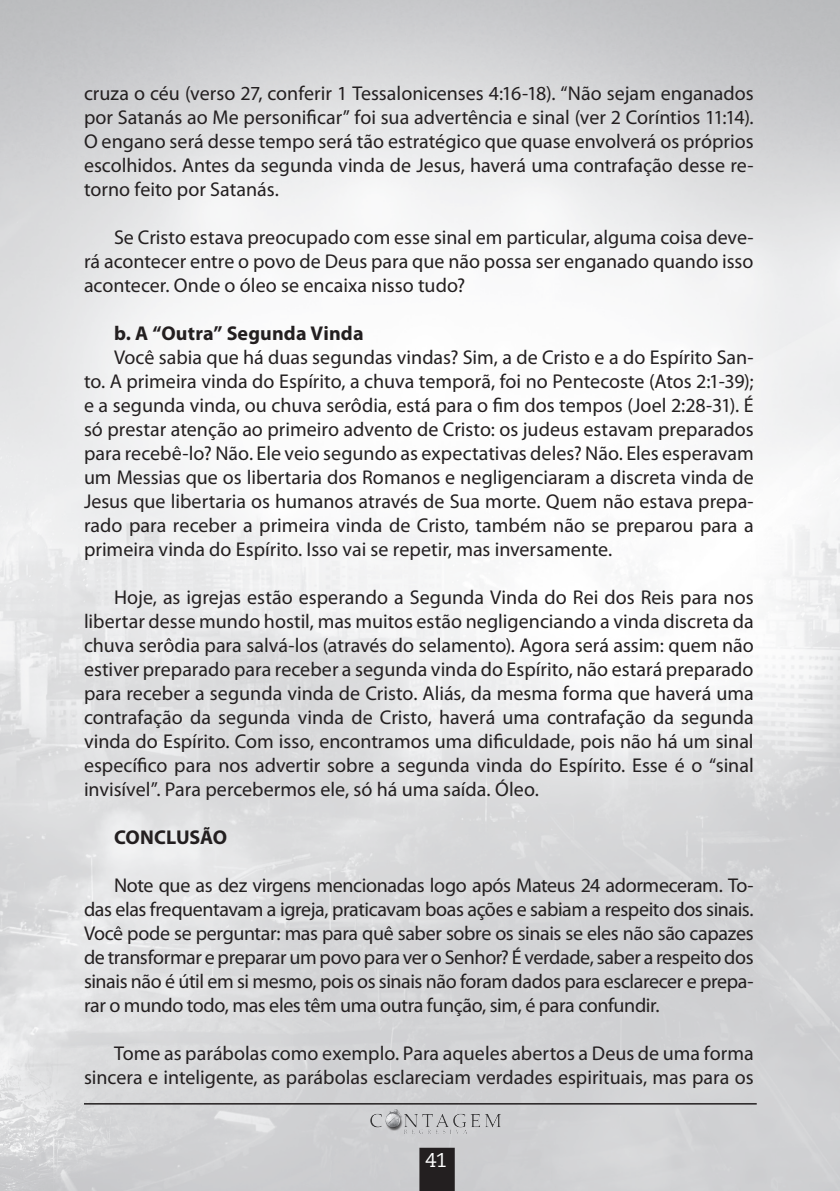
<style>
.page{position:relative;width:840px;height:1191px;background:#fff}
.page>*{position:absolute;margin:0;border:0;box-sizing:border-box;transform-origin:0 0}
.t1{font:20px/24px "Myriad Pro";color:#231f20;text-align:justify}
.t2{font:700 20px "Myriad Pro";letter-spacing:.005em;color:#231f20}
.t3{font:20px "Caecilia LT Std";color:#fff}
</style>
<div class="page">
<img style="left:0;top:0;width:839px;height:1191px">
<div style="left:419px;top:1147px;width:35px;height:44px;background:#231f20"></div>
<hr style="left:84px;top:1103px;width:672px;height:1px;background:#231f20">
<img style="left:360px;top:1106px;width:149px;height:33px">
<p class="t1" style="left:84px;top:81px;width:671px">cruza o céu (verso 27, conferir 1 Tessalonicenses 4:16-18). “Não sejam enganados por Satanás ao Me personificar” foi sua advertência e sinal (ver 2 Coríntios 11:14).<br>O engano será desse tempo será tão estratégico que quase envolverá os próprios escolhidos. Antes da segunda vinda de Jesus, haverá uma contrafação desse re&shy;torno feito por Satanás.</p>
<p class="t1" style="left:84px;top:225px;width:670px;text-indent:30px">Se Cristo estava preocupado com esse sinal em particular, alguma coisa deve&shy;rá acontecer entre o povo de Deus para que não possa ser enganado quando isso acontecer. Onde o óleo se encaixa nisso tudo?</p>
<p class="t2" style="left:114px;top:320px;width:251px">b. A “Outra” Segunda Vinda</p>
<p class="t1" style="left:84px;top:345px;width:671px;text-indent:30px">Você sabia que há duas segundas vindas? Sim, a de Cristo e a do Espírito San&shy;to. A primeira vinda do Espírito, a chuva temporã, foi no Pentecoste (Atos 2:1-39); e a segunda vinda, ou chuva serôdia, está para o fim dos tempos (Joel 2:28-31). É só prestar atenção ao primeiro advento de Cristo: os judeus estavam preparados para recebê-lo? Não. Ele veio segundo as expectativas deles? Não. Eles esperavam um Messias que os libertaria dos Romanos e negligenciaram a discreta vinda de Jesus que libertaria os humanos através de Sua morte. Quem não estava prepa&shy;rado para receber a primeira vinda de Cristo, também não se preparou para a primeira vinda do Espírito. Isso vai se repetir, mas inversamente.</p>
<p class="t1" style="left:84px;top:585px;width:671px;text-indent:30px">Hoje, as igrejas estão esperando a Segunda Vinda do Rei dos Reis para nos libertar desse mundo hostil, mas muitos estão negligenciando a vinda discreta da chuva serôdia para salvá-los (através do selamento). Agora será assim: quem não estiver preparado para receber a segunda vinda do Espírito, não estará preparado para receber a segunda vinda de Cristo. Aliás, da mesma forma que haverá uma contrafação da segunda vinda de Cristo, haverá uma contrafação da segunda vinda do Espírito. Com isso, encontramos uma dificuldade, pois não há um sinal específico para nos advertir sobre a segunda vinda do Espírito. Esse é o “sinal invisível”. Para percebermos ele, só há uma saída. Óleo.</p>
<p class="t2" style="left:114px;top:824px;width:115px">CONCLUSÃO</p>
<p class="t1" style="left:84px;top:873px;width:671px;text-indent:30px">Note que as dez virgens mencionadas logo após Mateus 24 adormeceram. To&shy;das elas frequentavam a igreja, praticavam boas ações e sabiam a respeito dos sinais.<br>Você pode se perguntar: mas para quê saber sobre os sinais se eles não são capazes de transformar e preparar um povo para ver o Senhor? É verdade, saber a respeito dos sinais não é útil em si mesmo, pois os sinais não foram dados para esclarecer e prepa&shy;rar o mundo todo, mas eles têm uma outra função, sim, é para confundir.</p>
<p class="t1" style="left:84px;top:1041px;width:670px;text-align:right">Tome as parábolas como exemplo. Para aqueles abertos a Deus de uma forma sincera e inteligente, as parábolas esclareciam verdades espirituais, mas para os</p>
<p class="t3" style="left:425px;top:1148px;width:23px">41</p>
</div>
